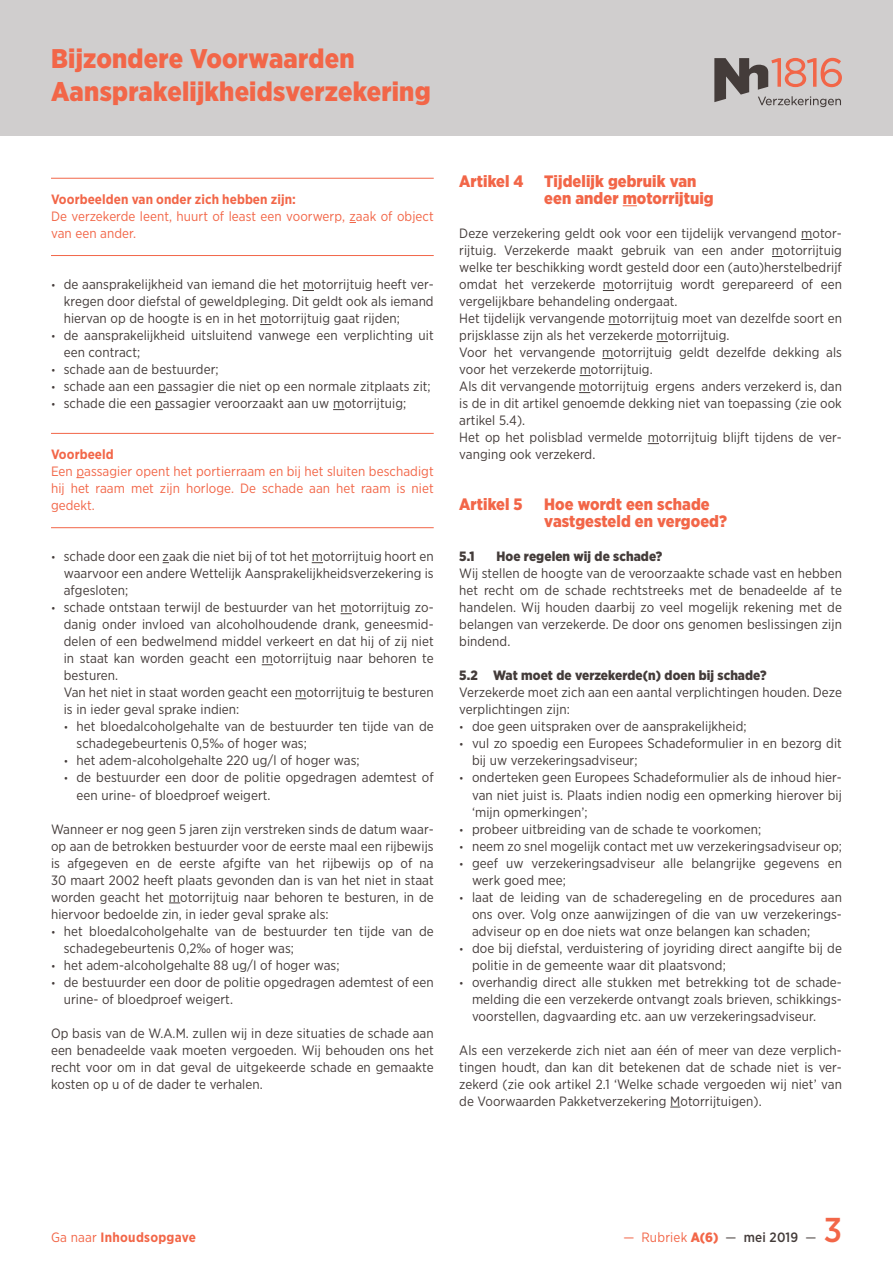
<style>
.page{position:relative;width:893px;height:1263px;background:#fff}
.page>*{position:absolute;margin:0;border:0;box-sizing:border-box;transform-origin:0 0}
.t1{font:500 34.5px "Gotham Narrow";color:#f26648}
.t2{font:900 27px/33px "Gotham Narrow";letter-spacing:.01em;color:#f26648}
.t3{font:900 16.5px/17px "Gotham Narrow";letter-spacing:.005em;color:#f26648}
.t4{font:13.5px/17px "Gotham Narrow";letter-spacing:.005em;color:#443c3a}
.t5{font:13.5px/17px "Gotham Narrow";letter-spacing:.005em;color:#f26648}
.t6{font:900 13.5px "Gotham Narrow";letter-spacing:.005em;color:#443c3a}
.t7{font:700 13.5px "Gotham Narrow";letter-spacing:.005em;color:#f26648}
.s1{font-size:10.5px}
.s2{font-weight:400}
.s3{font-weight:900}
.s4{color:#443c3a}
.s5{font-weight:500;color:#443c3a}
</style>
<div class="page">
<hr style="left:51px;top:178px;width:383px;height:1px;background:#f26648">
<hr style="left:51px;top:255px;width:383px;height:1px;background:#f26648">
<hr style="left:51px;top:433px;width:383px;height:1px;background:#f26648">
<hr style="left:51px;top:527px;width:383px;height:1px;background:#f26648">
<svg style="left:623px;top:205px;width:14px;height:1px"></svg>
<svg style="left:608px;top:324px;width:12px;height:1px"></svg>
<svg style="left:656px;top:341px;width:12px;height:1px"></svg>
<div style="left:0;top:0;width:893px;height:136px;background:#d0cece"></div>
<svg style="left:714px;top:58px;width:128px;height:49px"></svg>
<h2 class="t2" style="left:51px;top:41px;width:381px">Bijzondere Voorwaarden<br>Aansprakelijkheidsverzekering</h2>
<p class="t7" style="left:51px;top:191px;width:246px">Voorbeelden van onder zich hebben zijn:</p>
<p class="t5" style="left:51px;top:208px;width:384px">De verzekerde leent, huurt of least een voorwerp, zaak of object van een ander.</p>
<p class="t4" style="left:64px;top:276px;width:371px;text-align:justify;text-indent:-13px"><span class="s1">•</span> de aansprakelijkheid van iemand die het motorrijtuig heeft ver&shy;kregen door diefstal of geweldpleging. Dit geldt ook als iemand hiervan op de hoogte is en in het motorrijtuig gaat rijden;</p>
<p class="t4" style="left:64px;top:327px;width:371px;text-indent:-13px"><span class="s1">•</span> de aansprakelijkheid uitsluitend vanwege een verplichting uit een contract;</p>
<p class="t4" style="left:51px;top:361px;width:169px"><span class="s1">•</span> schade aan de bestuurder;</p>
<p class="t4" style="left:51px;top:378px;width:381px"><span class="s1">•</span> schade aan een passagier die niet op een normale zitplaats zit;</p>
<p class="t4" style="left:51px;top:395px;width:357px"><span class="s1">•</span> schade die een passagier veroorzaakt aan uw motorrijtuig;</p>
<p class="t7" style="left:51px;top:446px;width:64px">Voorbeeld</p>
<p class="t5" style="left:51px;top:463px;width:384px;text-align:justify">Een passagier opent het portierraam en bij het sluiten beschadigt hij het raam met zijn horloge. De schade aan het raam is niet gedekt.</p>
<p class="t4" style="left:64px;top:548px;width:371px;text-align:justify;text-indent:-13px"><span class="s1">•</span> schade door een zaak die niet bij of tot het motorrijtuig hoort en waarvoor een andere Wettelijk Aansprakelijkheidsverzekering is afgesloten;</p>
<p class="t4" style="left:64px;top:599px;width:371px;text-indent:-13px"><span class="s1">•</span> schade ontstaan terwijl de bestuurder van het motorrijtuig zo&shy;danig onder invloed van alcoholhoudende drank, geneesmid&shy;delen of een bedwelmend middel verkeert en dat hij of zij niet in staat kan worden geacht een motorrijtuig naar behoren te besturen.<br>Van het niet in staat worden geacht een motorrijtuig te besturen is in ieder geval sprake indien:</p>
<p class="t4" style="left:77px;top:718px;width:359px;text-indent:-13px"><span class="s1">•</span> het bloedalcoholgehalte van de bestuurder ten tijde van de schadegebeurtenis 0,5‰ of hoger was;</p>
<p class="t4" style="left:64px;top:752px;width:297px"><span class="s1">•</span> het adem-alcoholgehalte 220 ug/l of hoger was;</p>
<p class="t4" style="left:77px;top:769px;width:359px;text-indent:-13px"><span class="s1">•</span> de bestuurder een door de politie opgedragen ademtest of een urine- of bloedproef weigert.</p>
<p class="t4" style="left:51px;top:820px;width:384px;text-align:justify">Wanneer er nog geen 5 jaren zijn verstreken sinds de datum waar&shy;op aan de betrokken bestuurder voor de eerste maal een rijbewijs is afgegeven en de eerste afgifte van het rijbewijs op of na 30 maart 2002 heeft plaats gevonden dan is van het niet in staat worden geacht het motorrijtuig naar behoren te besturen, in de hiervoor bedoelde zin, in ieder geval sprake als:</p>
<p class="t4" style="left:64px;top:922px;width:371px;text-indent:-13px"><span class="s1">•</span> het bloedalcoholgehalte van de bestuurder ten tijde van de schadegebeurtenis 0,2‰ of hoger was;</p>
<p class="t4" style="left:51px;top:956px;width:290px"><span class="s1">•</span> het adem-alcoholgehalte 88 ug/I of hoger was;</p>
<p class="t4" style="left:64px;top:973px;width:371px;text-indent:-13px"><span class="s1">•</span> de bestuurder een door de politie opgedragen ademtest of een urine- of bloedproef weigert.</p>
<p class="t4" style="left:51px;top:1024px;width:384px;text-align:justify">Op basis van de W.A.M. zullen wij in deze situaties de schade aan een benadeelde vaak moeten vergoeden. Wij behouden ons het recht voor om in dat geval de uitgekeerde schade en gemaakte kosten op u of de dader te verhalen.</p>
<p class="t3" style="left:459px;top:173px;width:66px">Artikel 4</p>
<p class="t3" style="left:544px;top:173px;width:171px">Tijdelijk gebruik van een ander motorrijtuig</p>
<p class="t4" style="left:459px;top:225px;width:384px">Deze verzekering geldt ook voor een tijdelijk vervangend motor&shy;rijtuig. Verzekerde maakt gebruik van een ander motorrijtuig welke ter beschikking wordt gesteld door een (auto)herstelbedrijf omdat het verzekerde motorrijtuig wordt gerepareerd of een vergelijkbare behandeling ondergaat.<br>Het tijdelijk vervangende motorrijtuig moet van dezelfde soort en prijsklasse zijn als het verzekerde motorrijtuig.<br>Voor het vervangende motorrijtuig geldt dezelfde dekking als voor het verzekerde motorrijtuig.<br>Als dit vervangende motorrijtuig ergens anders verzekerd is, dan is de in dit artikel genoemde dekking niet van toepassing (zie ook artikel 5.4).<br>Het op het polisblad vermelde motorrijtuig blijft tijdens de ver&shy;vanging ook verzekerd.</p>
<p class="t3" style="left:459px;top:496px;width:65px">Artikel 5</p>
<p class="t3" style="left:544px;top:496px;width:184px">Hoe wordt een schade vastgesteld en vergoed?</p>
<p class="t6" style="left:459px;top:548px;width:17px">5.1</p>
<p class="t6" style="left:497px;top:548px;width:167px">Hoe regelen wij de schade?</p>
<p class="t4" style="left:459px;top:565px;width:384px;text-align:justify">Wij stellen de hoogte van de veroorzaakte schade vast en hebben het recht om de schade rechtstreeks met de benadeelde af te handelen. Wij houden daarbij zo veel mogelijk rekening met de belangen van verzekerde. De door ons genomen beslissingen zijn bindend.</p>
<p class="t6" style="left:459px;top:667px;width:309px">5.2 Wat moet de verzekerde(n) doen bij schade?</p>
<p class="t4" style="left:459px;top:684px;width:384px">Verzekerde moet zich aan een aantal verplichtingen houden. Deze verplichtingen zijn:</p>
<p class="t4" style="left:459px;top:718px;width:289px"><span class="s1">•</span> doe geen uitspraken over de aansprakelijkheid;</p>
<p class="t4" style="left:472px;top:735px;width:371px;text-indent:-13px"><span class="s1">•</span> vul zo spoedig een Europees Schadeformulier in en bezorg dit bij uw verzekeringsadviseur;</p>
<p class="t4" style="left:472px;top:769px;width:371px;text-align:justify;text-indent:-13px"><span class="s1">•</span> onderteken geen Europees Schadeformulier als de inhoud hier&shy;van niet juist is. Plaats indien nodig een opmerking hierover bij ‘mijn opmerkingen’;</p>
<p class="t4" style="left:459px;top:820px;width:303px"><span class="s1">•</span> probeer uitbreiding van de schade te voorkomen;</p>
<p class="t4" style="left:459px;top:837px;width:384px"><span class="s1">•</span> neem zo snel mogelijk contact met uw verzekeringsadviseur op;</p>
<p class="t4" style="left:472px;top:854px;width:371px;text-indent:-13px"><span class="s1">•</span> geef uw verzekeringsadviseur alle belangrijke gegevens en werk goed mee;</p>
<p class="t4" style="left:472px;top:888px;width:371px;text-align:justify;text-indent:-13px"><span class="s1">•</span> laat de leiding van de schaderegeling en de procedures aan ons over. Volg onze aanwijzingen of die van uw verzekerings&shy;adviseur op en doe niets wat onze belangen kan schaden;</p>
<p class="t4" style="left:472px;top:939px;width:371px;text-indent:-13px"><span class="s1">•</span> doe bij diefstal, verduistering of joyriding direct aangifte bij de politie in de gemeente waar dit plaatsvond;</p>
<p class="t4" style="left:472px;top:973px;width:371px;text-align:justify;text-indent:-13px"><span class="s1">•</span> overhandig direct alle stukken met betrekking tot de schade&shy;melding die een verzekerde ontvangt zoals brieven, schikkings&shy;voorstellen, dagvaarding etc. aan uw verzekeringsadviseur.</p>
<p class="t4" style="left:459px;top:1041px;width:384px;text-align:justify">Als een verzekerde zich niet aan één of meer van deze verplich&shy;tingen houdt, dan kan dit betekenen dat de schade niet is ver&shy;zekerd (zie ook artikel 2.1 ‘Welke schade vergoeden wij niet’ van de Voorwaarden Pakketverzekering Motorrijtuigen).</p>
<p class="t7" style="left:51px;top:1228px;width:147px"><span class="s2">Ga naar</span> Inhoudsopgave</p>
<p class="t5" style="left:623px;top:1228px;width:195px">— Rubriek <span class="s3">A(6)</span> <span class="s4">—</span> <span class="s5">mei 2019</span> <span class="s4">—</span></p>
<h1 class="t1" style="left:824px;top:1208px;width:20px">3</h1>
</div>
